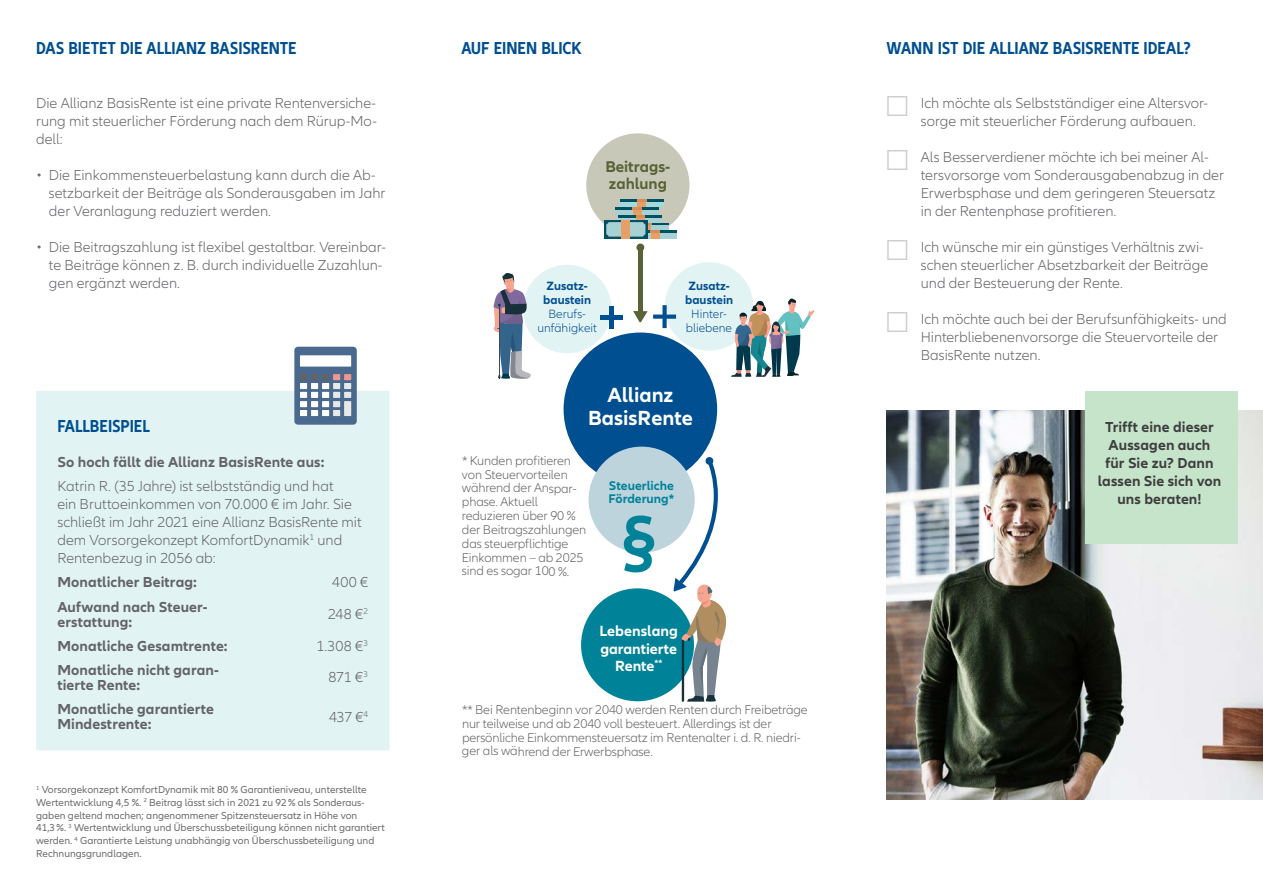
<style>
.page{position:relative;width:1263px;height:893px;background:#fff}
.page>*{position:absolute;margin:0;border:0;box-sizing:border-box;transform-origin:0 0}
.t1{font:700 63.6px "Allianz Neo";color:#008398}
.t2{font:700 21.15px/23.1px "Allianz Neo";color:#fff;text-align:center}
.t3{font:700 condensed 18px "Allianz Neo";color:#004f91}
.t4{font:700 16.2px/17.5px "Allianz Neo";color:#586337}
.t5{font:700 15.15px/17.5px "Allianz Neo";color:#fff;text-align:center}
.t6{font:300 15px/18px "Allianz Neo";color:#636366}
.t7{font:700 15px/15px "Allianz Neo";letter-spacing:.005em;color:#636366}
.t8{font:700 15px/18px "Allianz Neo";letter-spacing:.005em;color:#3e3e3f;text-align:center}
.t9{font:300 13.2px/13.8px "Allianz Neo";letter-spacing:-.015em;color:#636366}
.t10{font:700 13.05px/13px "Allianz Neo";color:#008398}
.t11{font:300 12.45px/13.8px "Allianz Neo";color:#004f91;text-align:center}
.t12{font:700 12.45px/13.8px "Allianz Neo";color:#004f91}
.t13{font:10.5px/12.8px "Allianz Neo";color:#6c6d70}
.s1{color:#6c6d70}
.s2{font-size:30px;color:#cdcecd}
</style>
<div class="page">
<img style="left:887px;top:410px;width:376px;height:390px">
<div style="left:563px;top:332px;width:154px;height:154px;background:#004f91;border-radius:50%"></div>
<div style="left:665px;top:262px;width:88px;height:89px;background:#e2f3f4;border-radius:50%"></div>
<svg style="left:653px;top:315px;width:23px;height:4px"></svg>
<div style="left:662px;top:305px;width:5px;height:23px;background:#004f91"></div>
<div style="left:523px;top:265px;width:88px;height:88px;background:#e2f3f4;border-radius:50%"></div>
<hr style="left:600px;top:315px;width:23px;height:4px;background:#004f91">
<div style="left:609px;top:306px;width:5px;height:23px;background:#004f91"></div>
<div style="left:588px;top:447px;width:107px;height:106px;background:#bdd4dd;border-radius:50%"></div>
<div style="left:586px;top:133px;width:103px;height:104px;background:#c8c8b8;border-radius:50%"></div>
<div style="left:625px;top:223px;width:43px;height:8px;background:#a7d1d3"></div>
<hr style="left:625px;top:223px;width:43px;height:2px;background:#005064">
<svg style="left:647px;top:225px;width:4px;height:6px"></svg>
<div style="left:633px;top:231px;width:43px;height:8px;background:#a7d1d3"></div>
<hr style="left:633px;top:231px;width:43px;height:2px;background:#005064">
<div style="left:651px;top:231px;width:8px;height:8px;background:#e6a067"></div>
<svg style="left:651px;top:231px;width:8px;height:2px"></svg>
<svg style="left:619px;top:217px;width:43px;height:6px"></svg>
<hr style="left:619px;top:215px;width:43px;height:2px;background:#005064">
<svg style="left:636px;top:217px;width:9px;height:3px"></svg>
<svg style="left:636px;top:215px;width:9px;height:2px"></svg>
<svg style="left:616px;top:209px;width:43px;height:6px"></svg>
<hr style="left:616px;top:207px;width:43px;height:2px;background:#005064">
<svg style="left:633px;top:209px;width:8px;height:6px"></svg>
<svg style="left:633px;top:207px;width:8px;height:2px"></svg>
<svg style="left:620px;top:201px;width:43px;height:6px"></svg>
<hr style="left:620px;top:199px;width:43px;height:2px;background:#005064">
<svg style="left:637px;top:201px;width:9px;height:6px"></svg>
<svg style="left:637px;top:199px;width:9px;height:2px"></svg>
<div style="left:604px;top:220px;width:43px;height:19px;background:#005064"></div>
<div style="left:606px;top:222px;width:39px;height:15px;background:#a7d1d3;border-radius:2px"></div>
<div style="left:621px;top:220px;width:9px;height:19px;background:#e6a067"></div>
<hr style="left:638px;top:247px;width:4px;height:70px;background:#586337">
<div style="left:636px;top:244px;width:8px;height:7px;background:#586337;border-radius:50%"></div>
<svg style="left:633px;top:311px;width:15px;height:12px"></svg>
<div style="left:581px;top:588px;width:113px;height:113px;background:#008398;border-radius:50%"></div>
<svg style="left:731px;top:298px;width:83px;height:79px"></svg>
<svg style="left:493px;top:273px;width:38px;height:106px"></svg>
<svg style="left:673px;top:456px;width:54px;height:246px"></svg>
<div style="left:1085px;top:391px;width:152px;height:152px;background:#c6e4ca"></div>
<div style="left:36px;top:391px;width:354px;height:359px;background:#e2f3f4"></div>
<div style="left:294px;top:347px;width:63px;height:78px;background:#496a8e;border-radius:4px"></div>
<div style="left:300px;top:355px;width:51px;height:12px;background:#fff"></div>
<div style="left:300px;top:374px;width:7px;height:6px;background:#636366"></div>
<div style="left:311px;top:374px;width:7px;height:6px;background:#636366"></div>
<div style="left:322px;top:374px;width:7px;height:6px;background:#636366"></div>
<div style="left:333px;top:374px;width:7px;height:6px;background:#f5968e"></div>
<div style="left:344px;top:374px;width:7px;height:6px;background:#f5968e"></div>
<div style="left:300px;top:383px;width:7px;height:6px;background:#fff"></div>
<div style="left:311px;top:383px;width:7px;height:6px;background:#fff"></div>
<div style="left:322px;top:383px;width:7px;height:6px;background:#fff"></div>
<div style="left:333px;top:383px;width:7px;height:6px;background:#e8e9e7"></div>
<div style="left:344px;top:383px;width:7px;height:6px;background:#e8e9e7"></div>
<div style="left:300px;top:392px;width:7px;height:6px;background:#fff"></div>
<div style="left:311px;top:392px;width:7px;height:6px;background:#fff"></div>
<div style="left:322px;top:392px;width:7px;height:6px;background:#fff"></div>
<div style="left:333px;top:392px;width:7px;height:6px;background:#e8e9e7"></div>
<div style="left:344px;top:392px;width:7px;height:6px;background:#e8e9e7"></div>
<div style="left:300px;top:401px;width:7px;height:6px;background:#fff"></div>
<div style="left:311px;top:401px;width:7px;height:6px;background:#fff"></div>
<div style="left:322px;top:401px;width:7px;height:6px;background:#fff"></div>
<div style="left:333px;top:401px;width:7px;height:6px;background:#e8e9e7"></div>
<div style="left:300px;top:410px;width:7px;height:6px;background:#fff"></div>
<div style="left:311px;top:410px;width:7px;height:6px;background:#fff"></div>
<div style="left:322px;top:410px;width:7px;height:6px;background:#fff"></div>
<div style="left:333px;top:410px;width:7px;height:6px;background:#e8e9e7"></div>
<svg style="left:344px;top:401px;width:7px;height:15px"></svg>
<p class="t3" style="left:36px;top:38px;width:262px">DAS BIETET DIE ALLIANZ BASISRENTE</p>
<p class="t6" style="left:36px;top:95px;width:342px;text-align:justify">Die Allianz BasisRente ist eine private Rentenversiche&shy;rung mit steuerlicher Förderung nach dem Rürup-Mo&shy;dell:</p>
<p class="t6" style="left:49px;top:167px;width:338px;text-indent:-13px"><span class="s1">•</span> Die Einkommensteuerbelastung kann durch die Ab&shy;setzbarkeit der Beiträge als Sonderausgaben im Jahr der Veranlagung reduziert werden.</p>
<p class="t6" style="left:49px;top:239px;width:338px;text-indent:-13px"><span class="s1">•</span> Die Beitragszahlung ist flexibel gestaltbar. Vereinbar&shy;te Beiträge können z. B. durch individuelle Zuzahlun&shy;gen ergänzt werden.</p>
<p class="t3" style="left:57px;top:416px;width:94px">FALLBEISPIEL</p>
<p class="t7" style="left:57px;top:455px;width:269px">So hoch fällt die Allianz BasisRente aus:</p>
<p class="t6" style="left:57px;top:478px;width:306px">Katrin R. (35 Jahre) ist selbstständig und hat<br>ein Bruttoeinkommen von 70.000 € im Jahr. Sie schließt im Jahr 2021 eine Allianz BasisRente mit dem Vorsorgekonzept KomfortDynamik<sup>1</sup> und Rentenbezug in 2056 ab:</p>
<p class="t7" style="left:57px;top:575px;width:141px">Monatlicher Beitrag:</p>
<p class="t6" style="left:332px;top:574px;width:38px">400 €</p>
<p class="t7" style="left:57px;top:599px;width:152px">Aufwand nach Steuer&shy;erstattung:</p>
<p class="t6" style="left:328px;top:605px;width:42px">248 €<sup>2</sup></p>
<p class="t7" style="left:57px;top:639px;width:172px">Monatliche Gesamtrente:</p>
<p class="t6" style="left:316px;top:637px;width:53px">1.308 €<sup>3</sup></p>
<p class="t7" style="left:57px;top:663px;width:163px">Monatliche nicht garan&shy;tierte Rente:</p>
<p class="t6" style="left:328px;top:669px;width:41px">871 €<sup>3</sup></p>
<p class="t7" style="left:57px;top:702px;width:158px">Monatliche garantierte<br>Mindestrente:</p>
<p class="t6" style="left:329px;top:708px;width:41px">437 €<sup>4</sup></p>
<p class="t13" style="left:36px;top:783px;width:350px"><sup>1</sup> Vorsorgekonzept KomfortDynamik mit 80 % Garantieniveau, unterstellte Wertentwicklung 4,5 %. <sup>2</sup> Beitrag lässt sich in 2021 zu 92% als Sonderaus&shy;gaben geltend machen; angenommener Spitzensteuersatz in Höhe von 41,3%. <sup>3</sup> Wertentwicklung und Überschussbeteiligung können nicht garantiert werden. <sup>4</sup> Garantierte Leistung unabhängig von Überschussbeteiligung und Rechnungsgrundlagen.</p>
<p class="t3" style="left:461px;top:38px;width:122px">AUF EINEN BLICK</p>
<p class="t3" style="left:887px;top:38px;width:306px">WANN IST DIE ALLIANZ BASISRENTE IDEAL?</p>
<p class="t4" style="left:605px;top:158px;width:67px">Beitrags&shy;zahlung</p>
<p class="t12" style="left:543px;top:279px;width:49px">Zusatz&shy;baustein</p>
<p class="t11" style="left:537px;top:307px;width:61px">Berufs&shy;unfähigkeit</p>
<p class="t12" style="left:685px;top:279px;width:50px">Zusatz&shy;baustein</p>
<p class="t11" style="left:686px;top:307px;width:48px">Hinter&shy;bliebene</p>
<h2 class="t2" style="left:588px;top:384px;width:106px">Allianz<br>BasisRente</h2>
<p class="t9" style="left:462px;top:454px;width:126px">* Kunden profitieren von Steuervorteilen während der Anspar&shy;phase. Aktuell reduzieren über 90 % der Beitragszahlungen das steuerpflichtige<br>Einkommen – ab 2025 sind es sogar 100 %.</p>
<p class="t10" style="left:608px;top:479px;width:67px">Steuerliche<br>Förderung*</p>
<h1 class="t1" style="left:622px;top:502px;width:35px">§</h1>
<p class="t5" style="left:600px;top:622px;width:80px">Lebenslang garantierte<br>Rente<sup>**</sup></p>
<p class="t9" style="left:462px;top:703px;width:347px">** Bei Rentenbeginn vor 2040 werden Renten durch Freibeträge nur teilweise und ab 2040 voll besteuert. Allerdings ist der persönliche Einkommensteuersatz im Rentenalter i. d. R. niedri&shy;ger als während der Erwerbsphase.</p>
<p class="t6" style="left:921px;top:95px;width:289px;text-indent:-34px"><span class="s2">☐</span> Ich möchte als Selbstständiger eine Altersvor&shy;sorge mit steuerlicher Förderung aufbauen.</p>
<p class="t6" style="left:921px;top:149px;width:305px;text-indent:-34px"><span class="s2">☐</span> Als Besserverdiener möchte ich bei meiner Al&shy;tersvorsorge vom Sonderausgabenabzug in der Erwerbsphase und dem geringeren Steuersatz in der Rentenphase profitieren.</p>
<p class="t6" style="left:921px;top:239px;width:289px;text-indent:-34px"><span class="s2">☐</span> Ich wünsche mir ein günstiges Verhältnis zwi&shy;schen steuerlicher Absetzbarkeit der Beiträge und der Besteuerung der Rente.</p>
<p class="t6" style="left:921px;top:311px;width:308px;text-indent:-34px"><span class="s2">☐</span> Ich möchte auch bei der Berufsunfähigkeits- und<br>Hinterbliebenenvorsorge die Steuervorteile der<br>BasisRente nutzen.</p>
<p class="t8" style="left:1098px;top:418px;width:125px">Trifft eine dieser<br>Aussagen auch für Sie zu? Dann lassen Sie sich von uns beraten!</p>
</div>
